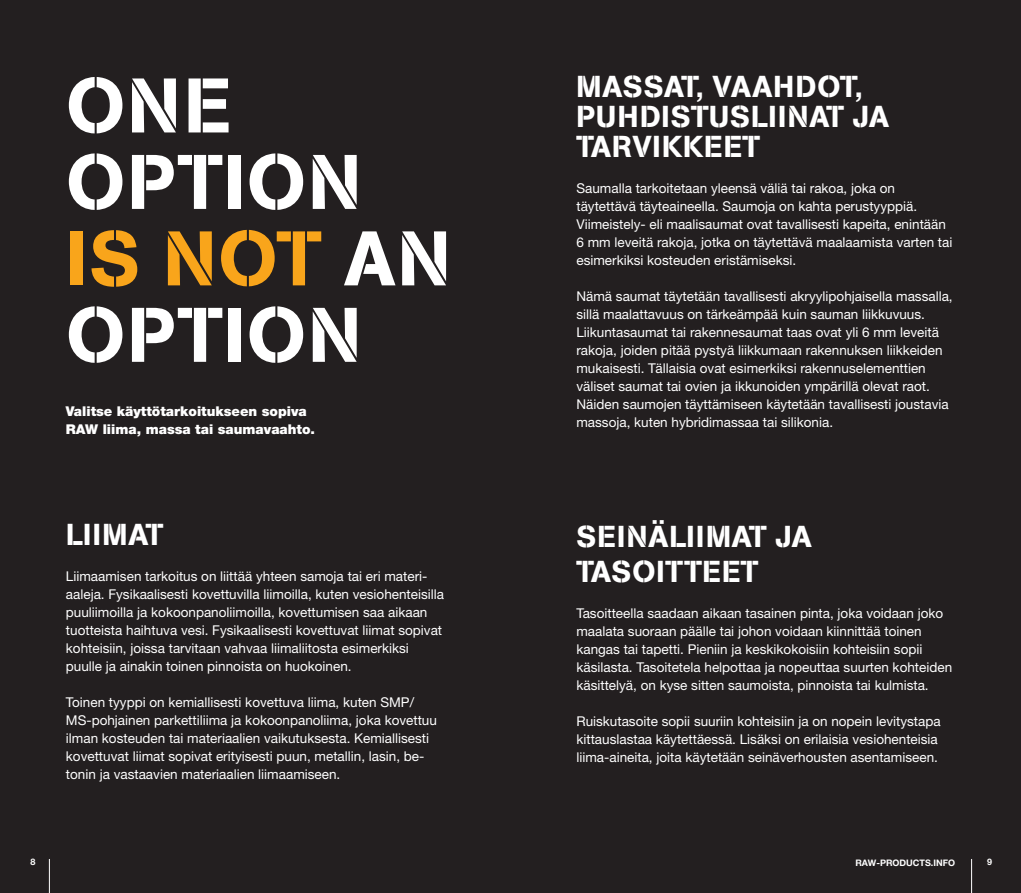
<style>
.page{position:relative;width:1021px;height:893px;background:#fff}
.page>*{position:absolute;margin:0;border:0;box-sizing:border-box;transform-origin:0 0}
.t1{font:76.5px/76.5px "AG Book Pro Stencil";letter-spacing:.03em;color:#fff}
.Overskrifter_White{font:30px/30px "AG Book Pro Stencil";letter-spacing:.03em;color:#fff}
.Brødtekst_White{font:13.5px/18px "Helvetica Neue LT Std";color:#fff}
.Lead_Paragraph{font:900 13.5px/18px "Helvetica Neue LT Std";color:#fff}
.t2{font:700 9px "Helvetica Neue LT Std";color:#fff}
.s1{color:#f9a51b}
</style>
<div class="page">
<div style="left:0;top:0;width:1020px;height:893px;background:#231f20"></div>
<hr style="left:971px;top:859px;width:1px;height:34px;background:#fff">
<hr style="left:49px;top:859px;width:1px;height:34px;background:#fff">
<p class="t1" style="left:66px;top:67px;width:166px">ONE</p>
<p class="t1" style="left:66px;top:144px;width:385px">OPTION<br><span class="s1">IS NOT</span> AN<br>OPTION</p>
<p class="Lead_Paragraph" style="left:66px;top:402px;width:251px">Valitse käyttötarkoitukseen sopiva<br>RAW liima, massa tai saumavaahto.</p>
<p class="Overskrifter_White" style="left:66px;top:520px;width:99px">LIIMAT</p>
<p class="Brødtekst_White" style="left:66px;top:567px;width:380px">Liimaamisen tarkoitus on liittää yhteen samoja tai eri materi&shy;aaleja. Fysikaalisesti kovettuvilla liimoilla, kuten vesiohenteisilla puuliimoilla ja kokoonpanoliimoilla, kovettumisen saa aikaan tuotteista haihtuva vesi. Fysikaalisesti kovettuvat liimat sopivat kohteisiin, joissa tarvitaan vahvaa liimaliitosta esimerkiksi puulle ja ainakin toinen pinnoista on huokoinen.</p>
<p class="Brødtekst_White" style="left:66px;top:693px;width:372px">Toinen tyyppi on kemiallisesti kovettuva liima, kuten SMP/ MS-pohjainen parkettiliima ja kokoonpanoliima, joka kovettuu ilman kosteuden tai materiaalien vaikutuksesta. Kemiallisesti kovettuvat liimat sopivat erityisesti puun, metallin, lasin, be&shy;tonin ja vastaavien materiaalien liimaamiseen.</p>
<p class="Overskrifter_White" style="left:576px;top:72px;width:314px">MASSAT, VAAHDOT,<br>PUHDISTUSLIINAT JA<br>TARVIKKEET</p>
<p class="Brødtekst_White" style="left:576px;top:179px;width:377px">Saumalla tarkoitetaan yleensä väliä tai rakoa, joka on täytettävä täyteaineella. Saumoja on kahta perustyyppiä.<br>Viimeistely- eli maalisaumat ovat tavallisesti kapeita, enintään 6 mm leveitä rakoja, jotka on täytettävä maalaamista varten tai esimerkiksi kosteuden eristämiseksi.</p>
<p class="Brødtekst_White" style="left:576px;top:287px;width:378px">Nämä saumat täytetään tavallisesti akryylipohjaisella massalla, sillä maalattavuus on tärkeämpää kuin sauman liikkuvuus.<br>Liikuntasaumat tai rakennesaumat taas ovat yli 6 mm leveitä rakoja, joiden pitää pystyä liikkumaan rakennuksen liikkeiden mukaisesti. Tällaisia ovat esimerkiksi rakennuselementtien väliset saumat tai ovien ja ikkunoiden ympärillä olevat raot.<br>Näiden saumojen täyttämiseen käytetään tavallisesti joustavia massoja, kuten hybridimassaa tai silikonia.</p>
<p class="Overskrifter_White" style="left:576px;top:519px;width:236px;line-height:34.5px">SEINÄLIIMAT JA<br>TASOITTEET</p>
<p class="Brødtekst_White" style="left:576px;top:604px;width:377px">Tasoitteella saadaan aikaan tasainen pinta, joka voidaan joko maalata suoraan päälle tai johon voidaan kiinnittää toinen kangas tai tapetti. Pieniin ja keskikokoisiin kohteisiin sopii käsilasta. Tasoitetela helpottaa ja nopeuttaa suurten kohteiden käsittelyä, on kyse sitten saumoista, pinnoista tai kulmista.</p>
<p class="Brødtekst_White" style="left:576px;top:712px;width:366px">Ruiskutasoite sopii suuriin kohteisiin ja on nopein levitystapa kittauslastaa käytettäessä. Lisäksi on erilaisia vesiohenteisia liima-aineita, joita käytetään seinäverhousten asentamiseen.</p>
<p class="t2" style="left:30px;top:857px;width:7px">8</p>
<p class="t2" style="left:855px;top:857px;width:101px">RAW-PRODUCTS.INFO</p>
<p class="t2" style="left:986px;top:857px;width:7px">9</p>
</div>
